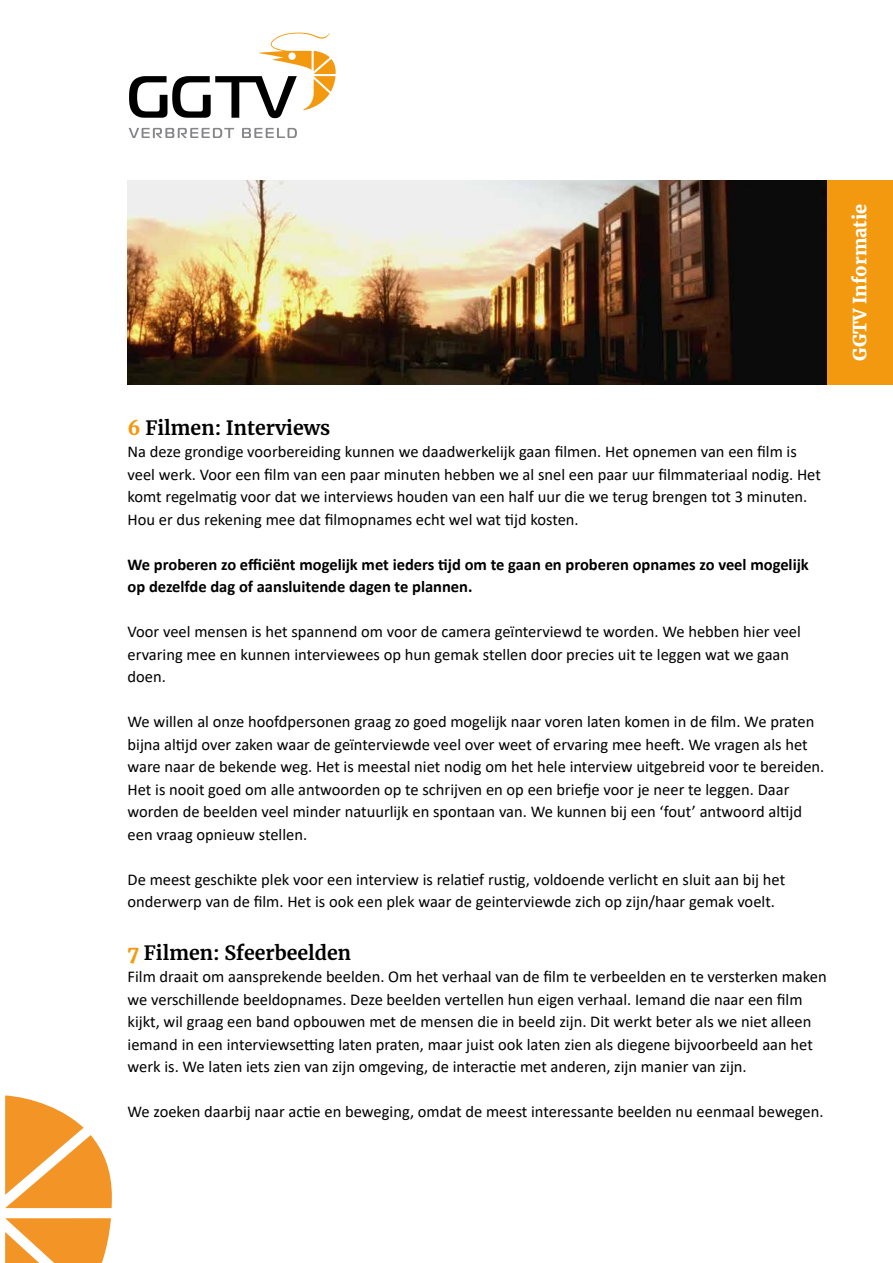
<style>
.page{position:relative;width:893px;height:1263px;background:#fff}
.page>*{position:absolute;margin:0;border:0;box-sizing:border-box;transform-origin:0 0}
.t1{font:700 19.5px "Merriweather";color:#000}
.t2{font:900 18px "Merriweather";color:#fff}
.t3{font:16.5px/22.5px "Calibri";color:#000}
.t4{font:700 16.5px/22.5px "Calibri";color:#000}
.s1{font-weight:900;color:#f39910}
</style>
<div class="page">
<svg style="left:5px;top:1095px;width:107px;height:168px"></svg>
<svg style="left:129px;top:128px;width:105px;height:10px"></svg>
<svg style="left:242px;top:128px;width:55px;height:10px"></svg>
<svg style="left:129px;top:33px;width:207px;height:85px"></svg>
<div style="left:743px;top:181px;width:150px;height:204px;background:#f39910"></div>
<img style="left:128px;top:181px;width:698px;height:204px">
<p class="t1" style="left:128px;top:414px;width:204px"><span class="s1">6</span> Filmen: Interviews</p>
<p class="t3" style="left:128px;top:440px;width:695px">Na deze grondige voorbereiding kunnen we daadwerkelijk gaan filmen. Het opnemen van een film is veel werk. Voor een film van een paar minuten hebben we al snel een paar uur filmmateriaal nodig. Het komt regelmatig voor dat we interviews houden van een half uur die we terug brengen tot 3 minuten.<br>Hou er dus rekening mee dat filmopnames echt wel wat tijd kosten.</p>
<p class="t4" style="left:128px;top:553px;width:683px">We proberen zo efficiënt mogelijk met ieders tijd om te gaan en proberen opnames zo veel mogelijk op dezelfde dag of aansluitende dagen te plannen.</p>
<p class="t3" style="left:128px;top:620px;width:675px">Voor veel mensen is het spannend om voor de camera geïnterviewd te worden. We hebben hier veel ervaring mee en kunnen interviewees op hun gemak stellen door precies uit te leggen wat we gaan doen.</p>
<p class="t3" style="left:128px;top:710px;width:698px">We willen al onze hoofdpersonen graag zo goed mogelijk naar voren laten komen in de film. We praten bijna altijd over zaken waar de geïnterviewde veel over weet of ervaring mee heeft. We vragen als het ware naar de bekende weg. Het is meestal niet nodig om het hele interview uitgebreid voor te bereiden.<br>Het is nooit goed om alle antwoorden op te schrijven en op een briefje voor je neer te leggen. Daar worden de beelden veel minder natuurlijk en spontaan van. We kunnen bij een ‘fout’ antwoord altijd een vraag opnieuw stellen.</p>
<p class="t3" style="left:128px;top:867px;width:659px">De meest geschikte plek voor een interview is relatief rustig, voldoende verlicht en sluit aan bij het onderwerp van de film. Het is ook een plek waar de geinterviewde zich op zijn/haar gemak voelt.</p>
<p class="t1" style="left:128px;top:939px;width:225px"><span class="s1">7</span> Filmen: Sfeerbeelden</p>
<p class="t3" style="left:128px;top:965px;width:701px">Film draait om aansprekende beelden. Om het verhaal van de film te verbeelden en te versterken maken we verschillende beeldopnames. Deze beelden vertellen hun eigen verhaal. Iemand die naar een film kijkt, wil graag een band opbouwen met de mensen die in beeld zijn. Dit werkt beter als we niet alleen iemand in een interviewsetting laten praten, maar juist ook laten zien als diegene bijvoorbeeld aan het werk is. We laten iets zien van zijn omgeving, de interactie met anderen, zijn manier van zijn.</p>
<p class="t3" style="left:128px;top:1100px;width:697px">We zoeken daarbij naar actie en beweging, omdat de meest interessante beelden nu eenmaal bewegen.</p>
<p class="t2" style="left:847px;top:361px;width:158px;rotate:-90deg">GGTV Informatie</p>
</div>
